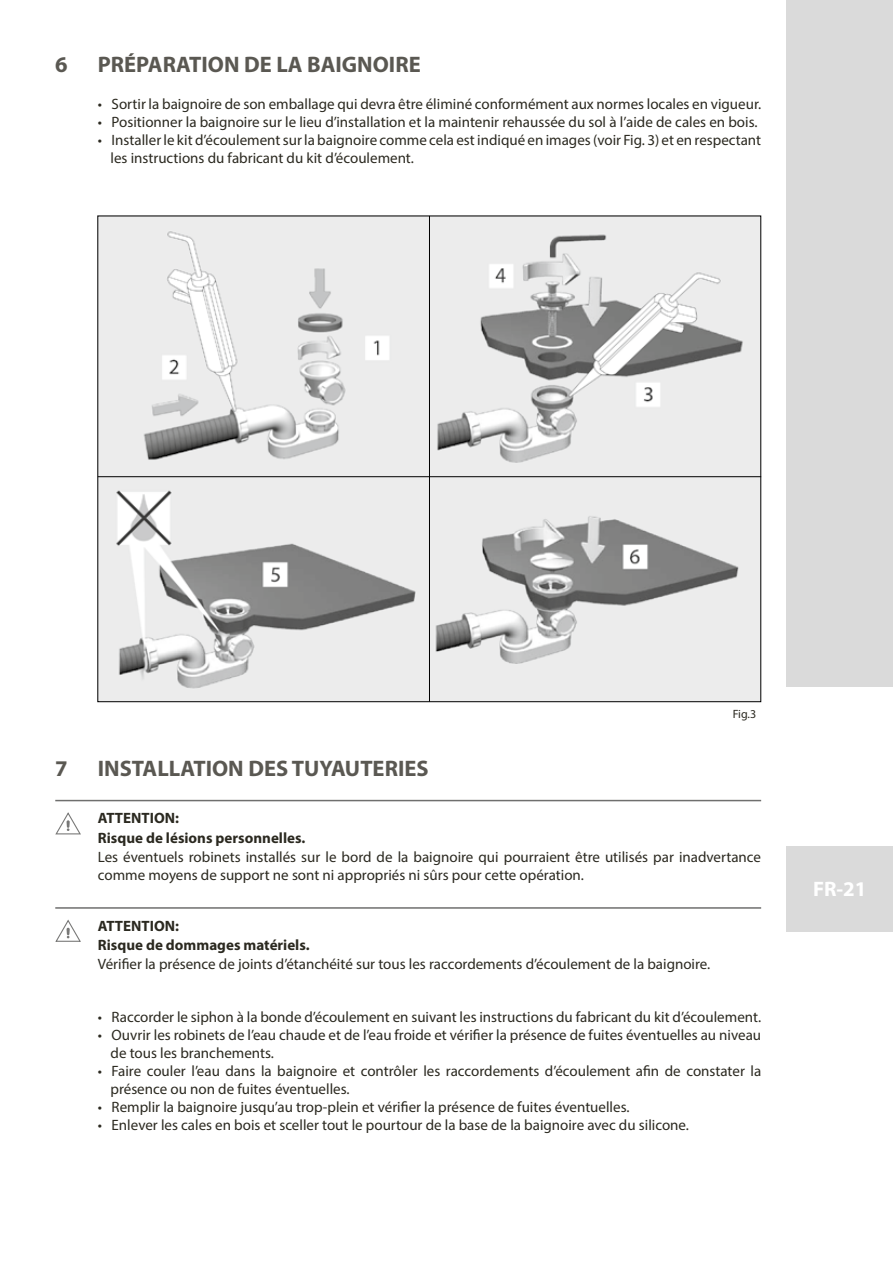
<style>
.page{position:relative;width:893px;height:1263px;background:#fff}
.page>*{position:absolute;margin:0;border:0;box-sizing:border-box;transform-origin:0 0}
.t1{font:700 22.5px "Myriad Pro";color:#5a5852}
.t2{font:700 21px "Myriad Pro";color:#fff}
.t3{font:15px/18px "Myriad Pro";color:#2b2920}
.t4{font:700 15px "Myriad Pro";color:#2b2920}
.t5{font:12px "Myriad Pro";color:#2b2920}
</style>
<div class="page">
<div style="left:787px;top:0;width:106px;height:687px;background:#dadada"></div>
<div style="left:787px;top:846px;width:106px;height:85px;background:#dadada"></div>
<svg style="left:55px;top:812px;width:26px;height:22px"></svg>
<svg style="left:55px;top:919px;width:26px;height:23px"></svg>
<hr style="left:55px;top:800px;width:706px;height:1px;background:#6f6f6e">
<hr style="left:55px;top:907px;width:706px;height:2px;background:#6f6f6e">
<img style="left:99px;top:218px;width:660px;height:482px">
<hr style="left:429px;top:216px;width:1px;height:486px;background:#000">
<hr style="left:98px;top:476px;width:663px;height:1px;background:#000">
<h1 class="t1" style="left:55px;top:50px;width:14px">6</h1>
<h1 class="t1" style="left:98px;top:50px;width:324px">PRÉPARATION DE LA BAIGNOIRE</h1>
<p class="t3" style="left:98px;top:95px;width:665px">• Sortir la baignoire de son emballage qui devra être éliminé conformément aux normes locales en vigueur.</p>
<p class="t3" style="left:98px;top:113px;width:661px">• Positionner la baignoire sur le lieu d’installation et la maintenir rehaussée du sol à l’aide de cales en bois.</p>
<p class="t3" style="left:111px;top:131px;width:652px;text-indent:-13px">• Installer le kit d’écoulement sur la baignoire comme cela est indiqué en images (voir Fig. 3) et en respectant les instructions du fabricant du kit d’écoulement.</p>
<h1 class="t1" style="left:55px;top:754px;width:14px">7</h1>
<h1 class="t1" style="left:98px;top:754px;width:332px">INSTALLATION DES TUYAUTERIES</h1>
<p class="t4" style="left:98px;top:808px;width:83px">ATTENTION:</p>
<p class="t4" style="left:98px;top:828px;width:209px">Risque de lésions personnelles.</p>
<p class="t5" style="left:733px;top:706px;width:25px">Fig.3</p>
<p class="t3" style="left:98px;top:848px;width:665px">Les éventuels robinets installés sur le bord de la baignoire qui pourraient être utilisés par inadvertance comme moyens de support ne sont ni appropriés ni sûrs pour cette opération.</p>
<p class="t4" style="left:98px;top:916px;width:83px">ATTENTION:</p>
<p class="t4" style="left:98px;top:935px;width:213px">Risque de dommages matériels.</p>
<p class="t3" style="left:98px;top:955px;width:614px">Vérifier la présence de joints d’étanchéité sur tous les raccordements d’écoulement de la baignoire.</p>
<p class="t3" style="left:98px;top:1008px;width:665px">• Raccorder le siphon à la bonde d’écoulement en suivant les instructions du fabricant du kit d’écoulement.</p>
<p class="t3" style="left:111px;top:1026px;width:652px;text-indent:-13px">• Ouvrir les robinets de l’eau chaude et de l’eau froide et vérifier la présence de fuites éventuelles au niveau de tous les branchements.</p>
<p class="t3" style="left:111px;top:1062px;width:652px;text-indent:-13px">• Faire couler l’eau dans la baignoire et contrôler les raccordements d’écoulement afin de constater la présence ou non de fuites éventuelles.</p>
<p class="t3" style="left:98px;top:1098px;width:533px">• Remplir la baignoire jusqu’au trop-plein et vérifier la présence de fuites éventuelles.</p>
<p class="t3" style="left:98px;top:1116px;width:593px">• Enlever les cales en bois et sceller tout le pourtour de la base de la baignoire avec du silicone.</p>
<h2 class="t2" style="left:813px;top:875px;width:55px">FR-21</h2>
</div>
